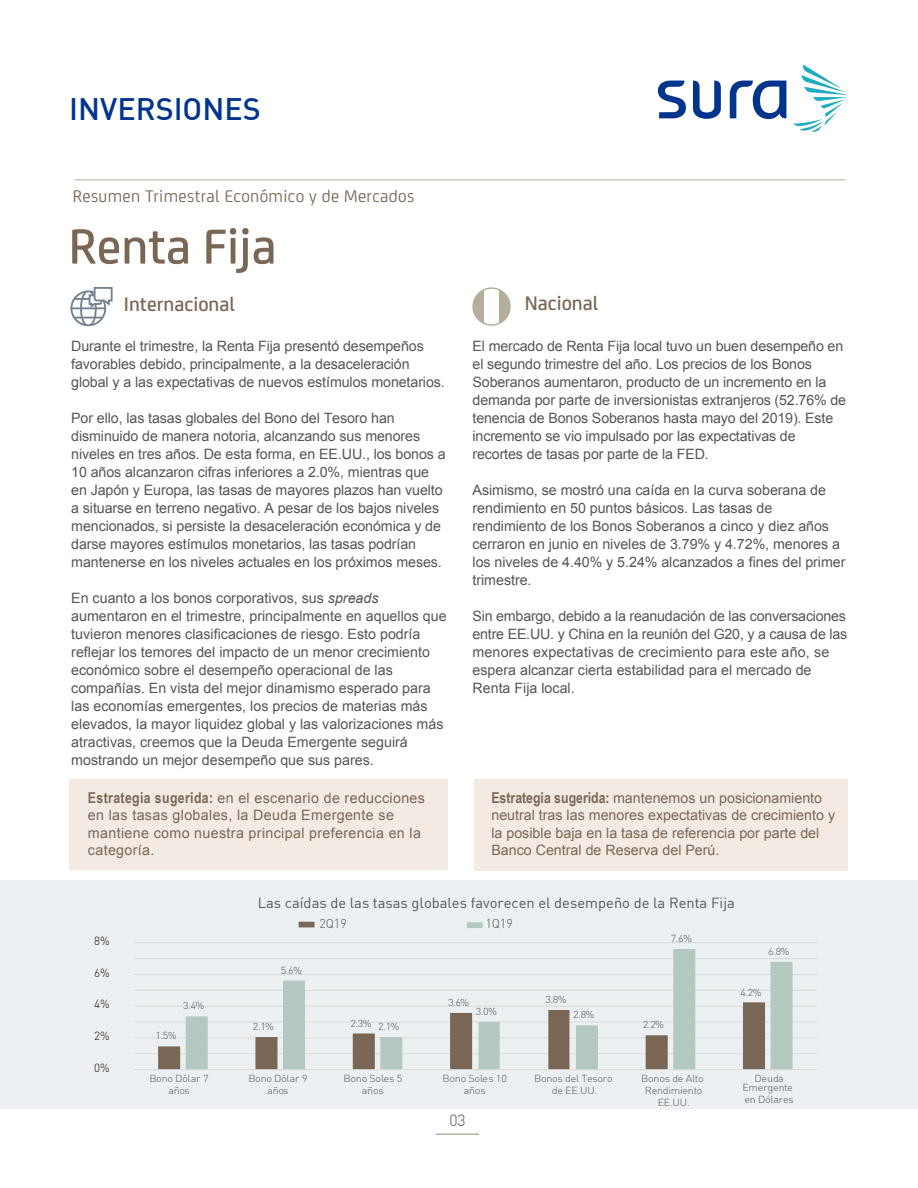
<style>
.page{position:relative;width:918px;height:1188px;background:#fff}
.page>*{position:absolute;margin:0;border:0;box-sizing:border-box;transform-origin:0 0}
.t1{font:500 52.5px "FS Joey";color:#7a6655}
.t2{font:500 30.45px "DIN";color:#00348d}
.t3{font:500 21px "FS Joey";color:#7a6655}
.t4{font:18px "FS Joey";letter-spacing:.02em;color:#7a6655}
.t5{font:300 15.9px "DIN";color:#53555a}
.t6{font:14.4px "DIN";color:#53555a}
.t7{font:14.25px/18px "Arial";letter-spacing:-.005em;color:#53555a}
.t8{font:14.25px/17.1px "Arial";color:#7a6655}
.t9{font:14.25px/17.1px "Arial";letter-spacing:.025em;color:#7a6655}
.t10{font:300 12.6px "DIN";color:#53555a}
.t11{font:300 11.7px "DIN";color:#1e120d}
.t12{font:300 10.05px/12px "DIN";letter-spacing:-.025em;color:#53555a;text-align:center;scale:1.08 1}
.s1{font-style:italic}
.s2{font-family:"Arial Narrow";font-weight:700;font-size:15px}
</style>
<div class="page">
<div style="left:0;top:880px;width:918px;height:229px;background:#ecf0f2"></div>
<div style="left:70px;top:780px;width:378px;height:90px;background:#f3ebe3"></div>
<div style="left:474px;top:779px;width:374px;height:91px;background:#f3ebe3"></div>
<div style="left:299px;top:922px;width:16px;height:5px;background:#7a6655"></div>
<div style="left:467px;top:922px;width:16px;height:6px;background:#b3c9bf"></div>
<hr style="left:436px;top:1133px;width:43px;height:2px;background:#b4ae9b">
<hr style="left:75px;top:180px;width:770px;height:1px;background:#b4ae9b">
<svg style="left:658px;top:81px;width:128px;height:38px"></svg>
<svg style="left:793px;top:65px;width:55px;height:67px"></svg>
<svg style="left:70px;top:287px;width:43px;height:40px"></svg>
<svg style="left:475px;top:290px;width:9px;height:33px"></svg>
<svg style="left:499px;top:290px;width:9px;height:33px"></svg>
<div style="left:472px;top:287px;width:39px;height:39px;border:2px solid #b4ae9b;border-radius:50%"></div>
<hr style="left:134px;top:942px;width:683px;height:1px;background:#d9d9d9">
<hr style="left:134px;top:958px;width:683px;height:1px;background:#d9d9d9">
<hr style="left:134px;top:974px;width:683px;height:1px;background:#d9d9d9">
<hr style="left:134px;top:990px;width:683px;height:1px;background:#d9d9d9">
<hr style="left:134px;top:1006px;width:683px;height:1px;background:#d9d9d9">
<hr style="left:134px;top:1022px;width:683px;height:1px;background:#d9d9d9">
<hr style="left:134px;top:1037px;width:683px;height:1px;background:#d9d9d9">
<hr style="left:134px;top:1053px;width:683px;height:1px;background:#d9d9d9">
<svg style="left:158px;top:1016px;width:28px;height:53px"></svg>
<svg style="left:186px;top:949px;width:607px;height:120px"></svg>
<hr style="left:134px;top:1069px;width:683px;height:1px;background:#d9d9d9">
<h2 class="t2" style="left:69px;top:90px;width:193px">INVERSIONES</h2>
<p class="t4" style="left:73px;top:183px;width:343px">Resumen Trimestral Económico y de Mercados</p>
<h1 class="t1" style="left:69px;top:208px;width:210px">Renta Fija</h1>
<h3 class="t3" style="left:124px;top:289px;width:113px">Internacional</h3>
<h3 class="t3" style="left:525px;top:287px;width:75px">Nacional</h3>
<p class="t7" style="left:71px;top:337px;width:375px">Durante el trimestre, la Renta Fija presentó desempeños favorables debido, principalmente, a la desaceleración global y a las expectativas de nuevos estímulos monetarios.</p>
<p class="t7" style="left:71px;top:409px;width:376px">Por ello, las tasas globales del Bono del Tesoro han disminuido de manera notoria, alcanzando sus menores niveles en tres años. De esta forma, en EE.UU., los bonos a 10 años alcanzaron cifras inferiores a 2.0%, mientras que en Japón y Europa, las tasas de mayores plazos han vuelto a situarse en terreno negativo. A pesar de los bajos niveles mencionados, si persiste la desaceleración económica y de darse mayores estímulos monetarios, las tasas podrían mantenerse en los niveles actuales en los próximos meses.</p>
<p class="t7" style="left:71px;top:589px;width:377px">En cuanto a los bonos corporativos, sus <span class="s1">spreads </span>aumentaron en el trimestre, principalmente en aquellos que tuvieron menores clasificaciones de riesgo. Esto podría reflejar los temores del impacto de un menor crecimiento económico sobre el desempeño operacional de las compañías. En vista del mejor dinamismo esperado para las economías emergentes, los precios de materias más elevados, la mayor liquidez global y las valorizaciones más atractivas, creemos que la Deuda Emergente seguirá mostrando un mejor desempeño que sus pares.</p>
<p class="t7" style="left:473px;top:337px;width:375px">El mercado de Renta Fija local tuvo un buen desempeño en el segundo trimestre del año. Los precios de los Bonos Soberanos aumentaron, producto de un incremento en la demanda por parte de inversionistas extranjeros (52.76% de tenencia de Bonos Soberanos hasta mayo del 2019). Este incremento se vio impulsado por las expectativas de recortes de tasas por parte de la FED.</p>
<p class="t7" style="left:473px;top:481px;width:374px">Asimismo, se mostró una caída en la curva soberana de rendimiento en 50 puntos básicos. Las tasas de rendimiento de los Bonos Soberanos a cinco y diez años cerraron en junio en niveles de 3.79% y 4.72%, menores a los niveles de 4.40% y 5.24% alcanzados a fines del primer trimestre.</p>
<p class="t7" style="left:473px;top:607px;width:376px">Sin embargo, debido a la reanudación de las conversaciones entre EE.UU. y China en la reunión del G20, y a causa de las menores expectativas de crecimiento para este año, se espera alcanzar cierta estabilidad para el mercado de Renta Fija local.</p>
<p class="t9" style="left:88px;top:790px;width:339px"><span class="s2">Estrategia sugerida:</span> en el escenario de reducciones en las tasas globales, la Deuda Emergente se mantiene como nuestra principal preferencia en la categoría.</p>
<p class="t8" style="left:491px;top:790px;width:345px"><span class="s2">Estrategia sugerida:</span> mantenemos un posicionamiento neutral tras las menores expectativas de crecimiento y la posible baja en la tasa de referencia por parte del Banco Central de Reserva del Perú.</p>
<p class="t6" style="left:258px;top:894px;width:478px">Las caídas de las tasas globales favorecen el desempeño de la Renta Fija</p>
<p class="t10" style="left:319px;top:916px;width:29px">2Q19</p>
<p class="t10" style="left:485px;top:916px;width:29px">1Q19</p>
<p class="t11" style="left:94px;top:934px;width:17px">8%</p>
<p class="t12" style="left:671px;top:932px;width:21px">7.6%</p>
<p class="t12" style="left:768px;top:945px;width:21px">6.8%</p>
<p class="t11" style="left:94px;top:965px;width:17px">6%</p>
<p class="t12" style="left:281px;top:964px;width:21px">5.6%</p>
<p class="t11" style="left:94px;top:997px;width:17px">4%</p>
<p class="t11" style="left:94px;top:1029px;width:17px">2%</p>
<p class="t12" style="left:183px;top:1000px;width:21px">3.4%</p>
<p class="t12" style="left:156px;top:1030px;width:21px">1.5%</p>
<p class="t12" style="left:253px;top:1020px;width:21px">2.1%</p>
<p class="t12" style="left:350px;top:1017px;width:21px">2.3%</p>
<p class="t12" style="left:378px;top:1020px;width:21px">2.1%</p>
<p class="t12" style="left:448px;top:996px;width:21px">3.6%</p>
<p class="t12" style="left:546px;top:993px;width:21px">3.8%</p>
<p class="t12" style="left:476px;top:1005px;width:21px">3.0%</p>
<p class="t12" style="left:573px;top:1009px;width:21px">2.8%</p>
<p class="t12" style="left:643px;top:1019px;width:21px">2.2%</p>
<p class="t12" style="left:741px;top:986px;width:21px">4.2%</p>
<p class="t11" style="left:94px;top:1061px;width:17px">0%</p>
<p class="t12" style="left:149px;top:1072px;width:56px">Bono Dólar 7 años</p>
<p class="t12" style="left:248px;top:1072px;width:56px">Bono Dólar 9 años</p>
<p class="t12" style="left:343px;top:1072px;width:56px">Bono Soles 5 años</p>
<p class="t12" style="left:443px;top:1072px;width:61px">Bono Soles 10 años</p>
<p class="t12" style="left:534px;top:1072px;width:74px">Bonos del Tesoro de EE.UU.</p>
<p class="t12" style="left:641px;top:1072px;width:60px">Bonos de Alto<br>Rendimiento<br>EE.UU.</p>
<p class="t12" style="left:743px;top:1073px;width:48px;line-height:9px">Deuda<br>Emergente</p>
<p class="t12" style="left:744px;top:1093px;width:47px">en Dólares</p>
<p class="t5" style="left:449px;top:1110px;width:18px">03</p>
</div>
